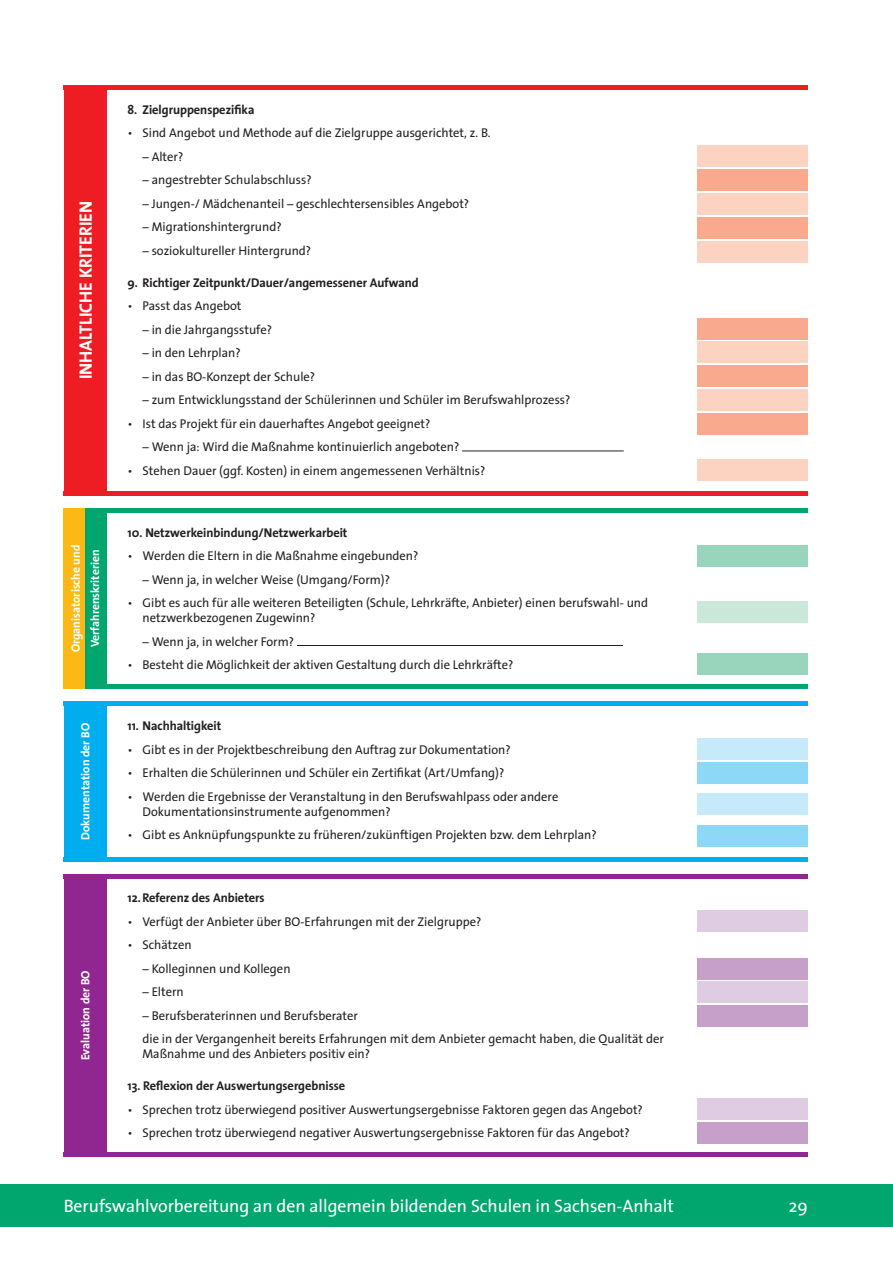
<style>
.page{position:relative;width:893px;height:1263px;background:#fff}
.page>*{position:absolute;margin:0;border:0;box-sizing:border-box;transform-origin:0 0}
.t1{font:18px "Thesis Sans";color:#fff}
.t2{font:700 18px "Thesis Sans";color:#fff}
.t3{font:12.75px/15px "Thesis Sans";color:#231f20}
.t4{font:700 12.75px "Thesis Sans";color:#231f20}
.t5{font:700 12px/19.5px "Thesis Sans";color:#fff;text-align:center}
</style>
<div class="page">
<div style="left:0;top:1184px;width:893px;height:43px;background:#00a66e"></div>
<hr style="left:85px;top:685px;width:723px;height:4px;background:#00a66e">
<div style="left:64px;top:85px;width:42px;height:410px;background:#ee1d23"></div>
<hr style="left:462px;top:451px;width:162px;height:1px;background:#231f20">
<hr style="left:64px;top:491px;width:744px;height:4px;background:#ee1d23">
<hr style="left:85px;top:508px;width:723px;height:4px;background:#00a66e">
<div style="left:85px;top:508px;width:21px;height:181px;background:#00a66e"></div>
<hr style="left:297px;top:645px;width:326px;height:1px;background:#231f20">
<hr style="left:64px;top:857px;width:744px;height:4px;background:#00aeef">
<hr style="left:64px;top:702px;width:744px;height:4px;background:#00aeef">
<div style="left:64px;top:702px;width:42px;height:159px;background:#00aeef"></div>
<div style="left:64px;top:1152px;width:744px;height:5px;background:#90268f"></div>
<hr style="left:64px;top:874px;width:744px;height:4px;background:#90268f">
<div style="left:64px;top:874px;width:42px;height:283px;background:#90268f"></div>
<div style="left:697px;top:146px;width:111px;height:21px;background:#fcd2c0"></div>
<div style="left:697px;top:170px;width:111px;height:21px;background:#f8a98e"></div>
<div style="left:697px;top:193px;width:111px;height:22px;background:#fcd2c0"></div>
<div style="left:697px;top:217px;width:111px;height:22px;background:#f8a98e"></div>
<div style="left:697px;top:241px;width:111px;height:22px;background:#fcd2c0"></div>
<div style="left:697px;top:318px;width:111px;height:21px;background:#f8a98e"></div>
<div style="left:697px;top:342px;width:111px;height:21px;background:#fcd2c0"></div>
<div style="left:697px;top:366px;width:111px;height:21px;background:#f8a98e"></div>
<div style="left:697px;top:390px;width:111px;height:21px;background:#fcd2c0"></div>
<div style="left:697px;top:414px;width:111px;height:21px;background:#f8a98e"></div>
<div style="left:697px;top:459px;width:111px;height:21px;background:#fcd2c0"></div>
<div style="left:697px;top:545px;width:111px;height:22px;background:#99d4bd"></div>
<div style="left:697px;top:601px;width:111px;height:21px;background:#cbe7da"></div>
<div style="left:697px;top:654px;width:111px;height:21px;background:#99d4bd"></div>
<div style="left:697px;top:738px;width:111px;height:22px;background:#c6eafa"></div>
<div style="left:697px;top:762px;width:111px;height:21px;background:#8dd7f7"></div>
<div style="left:697px;top:794px;width:111px;height:21px;background:#c6eafa"></div>
<div style="left:697px;top:825px;width:111px;height:21px;background:#8dd7f7"></div>
<div style="left:697px;top:910px;width:111px;height:21px;background:#dfcce3"></div>
<div style="left:697px;top:958px;width:111px;height:21px;background:#c7a0c9"></div>
<div style="left:697px;top:982px;width:111px;height:21px;background:#dfcce3"></div>
<div style="left:697px;top:1006px;width:111px;height:21px;background:#c7a0c9"></div>
<div style="left:697px;top:1098px;width:111px;height:22px;background:#dfcce3"></div>
<div style="left:697px;top:1122px;width:111px;height:21px;background:#c7a0c9"></div>
<hr style="left:64px;top:85px;width:744px;height:4px;background:#ee1d23">
<div style="left:64px;top:508px;width:21px;height:181px;background:#fcb814"></div>
<h1 class="t2" style="left:76px;top:379px;width:180px;rotate:-90deg">INHALTLICHE KRITERIEN</h1>
<p class="t5" style="left:67px;top:652px;width:109px;rotate:-90deg">Organisatorische und<br>Verfahrenskriterien</p>
<p class="t4" style="left:128px;top:102px;width:128px">8. Zielgruppenspezifika</p>
<p class="t3" style="left:128px;top:126px;width:363px">• Sind Angebot und Methode auf die Zielgruppe ausgerichtet, z. B.</p>
<p class="t3" style="left:143px;top:149px;width:42px">– Alter?</p>
<p class="t3" style="left:143px;top:173px;width:171px">– angestrebter Schulabschluss?</p>
<p class="t3" style="left:143px;top:196px;width:328px">– Jungen-/ Mädchenanteil – geschlechtersensibles Angebot?</p>
<p class="t3" style="left:143px;top:220px;width:141px">– Migrationshintergrund?</p>
<p class="t3" style="left:143px;top:243px;width:170px">– soziokultureller Hintergrund?</p>
<p class="t4" style="left:128px;top:275px;width:293px">9. Richtiger Zeitpunkt/Dauer/angemessener Aufwand</p>
<p class="t3" style="left:128px;top:299px;width:115px">• Passt das Angebot</p>
<p class="t3" style="left:143px;top:322px;width:131px">– in die Jahrgangsstufe?</p>
<p class="t3" style="left:143px;top:346px;width:100px">– in den Lehrplan?</p>
<p class="t3" style="left:143px;top:369px;width:174px">– in das BO-Konzept der Schule?</p>
<p class="t3" style="left:143px;top:393px;width:429px">– zum Entwicklungsstand der Schülerinnen und Schüler im Berufswahlprozess?</p>
<p class="t3" style="left:128px;top:416px;width:304px">• Ist das Projekt für ein dauerhaftes Angebot geeignet?</p>
<p class="t3" style="left:143px;top:440px;width:318px">– Wenn ja: Wird die Maßnahme kontinuierlich angeboten?</p>
<p class="t3" style="left:128px;top:464px;width:359px">• Stehen Dauer (ggf. Kosten) in einem angemessenen Verhältnis?</p>
<p class="t4" style="left:128px;top:525px;width:221px">10. Netzwerkeinbindung/Netzwerkarbeit</p>
<p class="t3" style="left:128px;top:549px;width:292px">• Werden die Eltern in die Maßnahme eingebunden?</p>
<p class="t3" style="left:143px;top:573px;width:249px">– Wenn ja, in welcher Weise (Umgang/Form)?</p>
<p class="t3" style="left:143px;top:596px;width:507px;text-indent:-15px">• Gibt es auch für alle weiteren Beteiligten (Schule, Lehrkräfte, Anbieter) einen berufswahl- und netzwerkbezogenen Zugewinn?</p>
<p class="t3" style="left:143px;top:635px;width:153px">– Wenn ja, in welcher Form?</p>
<p class="t3" style="left:128px;top:658px;width:387px">• Besteht die Möglichkeit der aktiven Gestaltung durch die Lehrkräfte?</p>
<p class="t5" style="left:76px;top:840px;width:118px;rotate:-90deg">Dokumentation der BO</p>
<p class="t4" style="left:128px;top:719px;width:95px">11. Nachhaltigkeit</p>
<p class="t3" style="left:128px;top:743px;width:385px">• Gibt es in der Projektbeschreibung den Auftrag zur Dokumentation?</p>
<p class="t3" style="left:128px;top:766px;width:378px">• Erhalten die Schülerinnen und Schüler ein Zertifikat (Art/Umfang)?</p>
<p class="t3" style="left:143px;top:790px;width:417px;text-indent:-15px">• Werden die Ergebnisse der Veranstaltung in den Berufswahlpass oder andere<br>Dokumentationsinstrumente aufgenommen?</p>
<p class="t3" style="left:128px;top:828px;width:471px">• Gibt es Anknüpfungspunkte zu früheren/zukünftigen Projekten bzw. dem Lehrplan?</p>
<p class="t5" style="left:76px;top:1060px;width:92px;rotate:-90deg">Evaluation der BO</p>
<p class="t4" style="left:128px;top:891px;width:139px">12. Referenz des Anbieters</p>
<p class="t3" style="left:128px;top:915px;width:355px">• Verfügt der Anbieter über BO-Erfahrungen mit der Zielgruppe?</p>
<p class="t3" style="left:128px;top:938px;width:66px">• Schätzen</p>
<p class="t3" style="left:143px;top:962px;width:150px">– Kolleginnen und Kollegen</p>
<p class="t3" style="left:143px;top:985px;width:43px">– Eltern</p>
<p class="t3" style="left:143px;top:1004px;width:523px;line-height:23.5px">– Berufsberaterinnen und Berufsberater<br>die in der Vergangenheit bereits Erfahrungen mit dem Anbieter gemacht haben, die Qualität der</p>
<p class="t3" style="left:143px;top:1047px;width:229px">Maßnahme und des Anbieters positiv ein?</p>
<p class="t4" style="left:128px;top:1079px;width:219px">13. Reflexion der Auswertungsergebnisse</p>
<p class="t3" style="left:128px;top:1103px;width:517px">• Sprechen trotz überwiegend positiver Auswertungsergebnisse Faktoren gegen das Angebot?</p>
<p class="t3" style="left:128px;top:1126px;width:504px">• Sprechen trotz überwiegend negativer Auswertungsergebnisse Faktoren für das Angebot?</p>
<h1 class="t1" style="left:64px;top:1196px;width:612px">Berufswahlvorbereitung an den allgemein bildenden Schulen in Sachsen-Anhalt</h1>
<h1 class="t1" style="left:789px;top:1196px;width:21px">29</h1>
</div>
